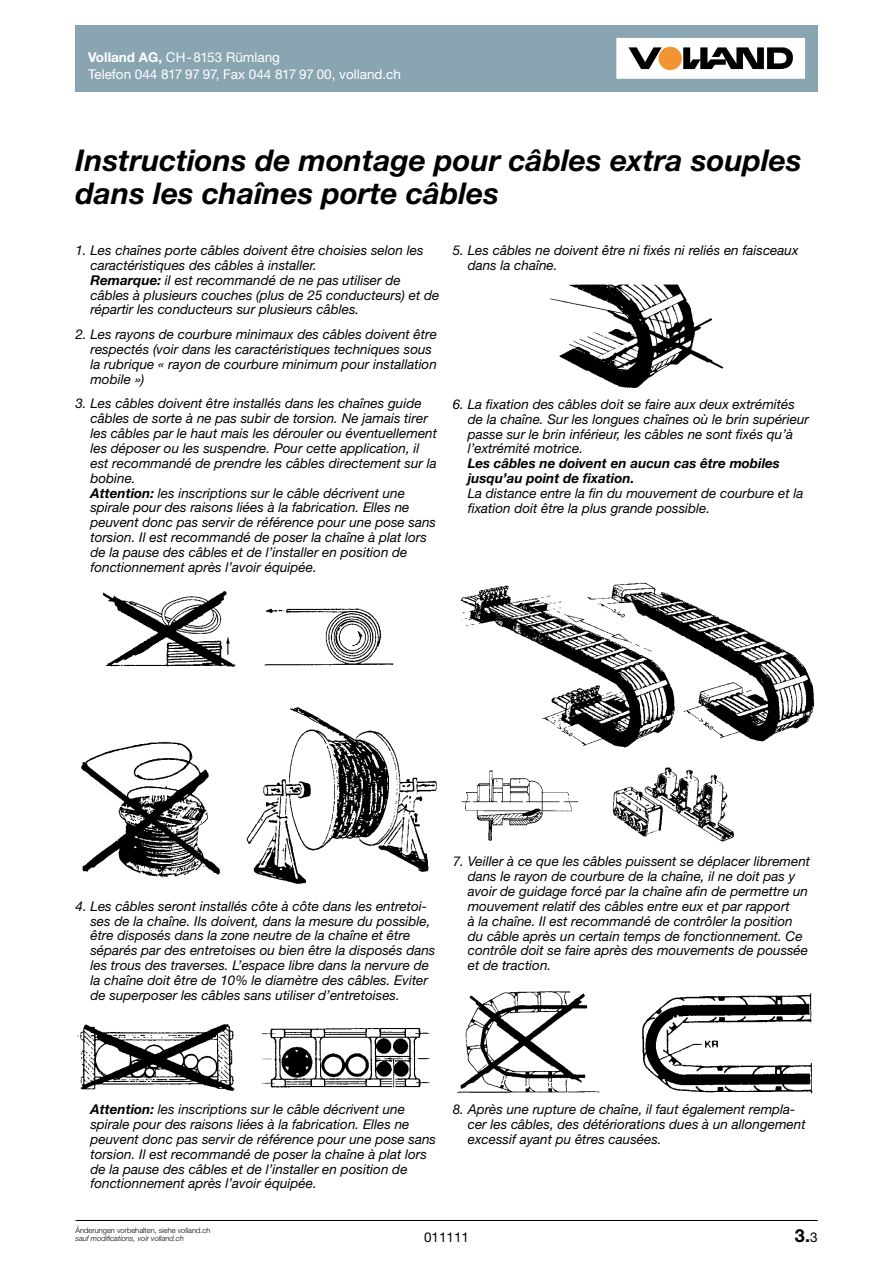
<style>
.page{position:relative;width:893px;height:1263px;background:#fff}
.page>*{position:absolute;margin:0;border:0;box-sizing:border-box;transform-origin:0 0}
.t1{font:italic 700 30px/33px "Helvetica Neue";color:#000}
.t2{font:700 18px "Helvetica Neue";color:#000}
.t3{font:italic 13.5px/14.9px "Helvetica Neue";color:#000}
.t4{font:13.5px/16.5px "Helvetica Neue";color:#fff}
.t5{font:italic 700 13.5px/14.9px "Helvetica Neue";color:#000}
.t6{font:13.5px "Helvetica Neue";color:#000}
.t7{font:300 7.5px "Helvetica Neue";color:#000}
.t8{font:italic 300 7.5px "Helvetica Neue";color:#000}
.s1{font-weight:700}
.s2{font-weight:400;font-size:13.5px}
</style>
<div class="page">
<div style="left:76px;top:25px;width:742px;height:66px;background:#8aa5b2"></div>
<div style="left:604px;top:25px;width:214px;height:66px;background:#fff;border:13px solid #8aa5b2"></div>
<svg style="left:628px;top:47px;width:34px;height:22px"></svg>
<svg style="left:683px;top:47px;width:110px;height:22px"></svg>
<div style="left:658px;top:47px;width:24px;height:23px;background:#f29431;border-radius:50%"></div>
<hr style="left:76px;top:1220px;width:742px;height:1px;background:#000">
<img style="left:81px;top:591px;width:356px;height:293px">
<img style="left:77px;top:1024px;width:353px;height:68px">
<img style="left:549px;top:284px;width:175px;height:104px">
<img style="left:460px;top:582px;width:354px;height:260px">
<img style="left:457px;top:991px;width:356px;height:103px">
<p class="t4" style="left:88px;top:49px;width:314px"><span class="s1">Volland AG,</span> CH-8153 Rümlang<br>Telefon 044 817 97 97, Fax 044 817 97 00, volland.ch</p>
<h1 class="t1" style="left:76px;top:143px;width:728px">Instructions de montage pour câbles extra souples dans les chaînes porte câbles</h1>
<p class="t3" style="left:90px;top:243px;width:350px;text-indent:-15px">1. Les chaînes porte câbles doivent être choisies selon les caractéristiques des câbles à installer.<br><span class="s1">Remarque:</span> il est recommandé de ne pas utiliser de câbles à plusieurs couches (plus de 25 conducteurs) et de répartir les conducteurs sur plusieurs câbles.</p>
<p class="t3" style="left:90px;top:327px;width:348px;text-indent:-15px">2. Les rayons de courbure minimaux des câbles doivent être respectés (voir dans les caractéristiques techniques sous la rubrique « rayon de courbure minimum pour installation mobile »)</p>
<p class="t3" style="left:90px;top:396px;width:348px;text-indent:-15px">3. Les câbles doivent être installés dans les chaînes guide câbles de sorte à ne pas subir de torsion. Ne jamais tirer les câbles par le haut mais les dérouler ou éventuellement les déposer ou les suspendre. Pour cette application, il est recommandé de prendre les câbles directement sur la bobine.<br><span class="s1">Attention:</span> les inscriptions sur le câble décrivent une spirale pour des raisons liées à la fabrication. Elles ne peuvent donc pas servir de référence pour une pose sans torsion. Il est recommandé de poser la chaîne à plat lors de la pause des câbles et de l’installer en position de fonctionnement après l’avoir équipée.</p>
<p class="t3" style="left:468px;top:242px;width:332px;text-indent:-15px">5. Les câbles ne doivent être ni fixés ni reliés en faisceaux dans la chaîne.</p>
<p class="t3" style="left:468px;top:396px;width:343px;text-indent:-15px">6. La fixation des câbles doit se faire aux deux extrémités de la chaîne. Sur les longues chaînes où le brin supérieur passe sur le brin inférieur, les câbles ne sont fixés qu’à l’extrémité motrice.</p>
<p class="t5" style="left:468px;top:456px;width:314px">Les câbles ne doivent en aucun cas être mobiles jusqu’au point de fixation.</p>
<p class="t3" style="left:468px;top:485px;width:337px">La distance entre la fin du mouvement de courbure et la fixation doit être la plus grande possible.</p>
<p class="t3" style="left:90px;top:898px;width:346px;text-indent:-15px">4. Les câbles seront installés côte à côte dans les entretoi&shy;ses de la chaîne. Ils doivent, dans la mesure du possible, être disposés dans la zone neutre de la chaîne et être séparés par des entretoises ou bien être la disposés dans les trous des traverses. L’espace libre dans la nervure de la chaîne doit être de 10% le diamètre des câbles. Eviter de superposer les câbles sans utiliser d’entretoises.</p>
<p class="t3" style="left:468px;top:854px;width:344px;text-indent:-15px">7. Veiller à ce que les câbles puissent se déplacer librement dans le rayon de courbure de la chaîne, il ne doit pas y avoir de guidage forcé par la chaîne afin de permettre un mouvement relatif des câbles entre eux et par rapport<br>à la chaîne. Il est recommandé de contrôler la position du câble après un certain temps de fonctionnement. Ce contrôle doit se faire après des mouvements de poussée et de traction.</p>
<p class="t3" style="left:90px;top:1102px;width:347px"><span class="s1">Attention:</span> les inscriptions sur le câble décrivent une spirale pour des raisons liées à la fabrication. Elles ne peuvent donc pas servir de référence pour une pose sans torsion. Il est recommandé de poser la chaîne à plat lors de la pause des câbles et de l’installer en position de fonctionnement après l’avoir équipée.</p>
<p class="t3" style="left:468px;top:1102px;width:339px;text-indent:-15px">8. Après une rupture de chaîne, il faut également rempla&shy;cer les câbles, des détériorations dues à un allongement excessif ayant pu êtres causées.</p>
<p class="t7" style="left:76px;top:1226px;width:136px">Änderungen vorbehalten, siehe volland.ch</p>
<p class="t8" style="left:75px;top:1234px;width:110px">sauf modifications, voir volland.ch</p>
<p class="t6" style="left:424px;top:1229px;width:47px">011111</p>
<h2 class="t2" style="left:795px;top:1224px;width:24px">3.<span class="s2">3</span></h2>
</div>
